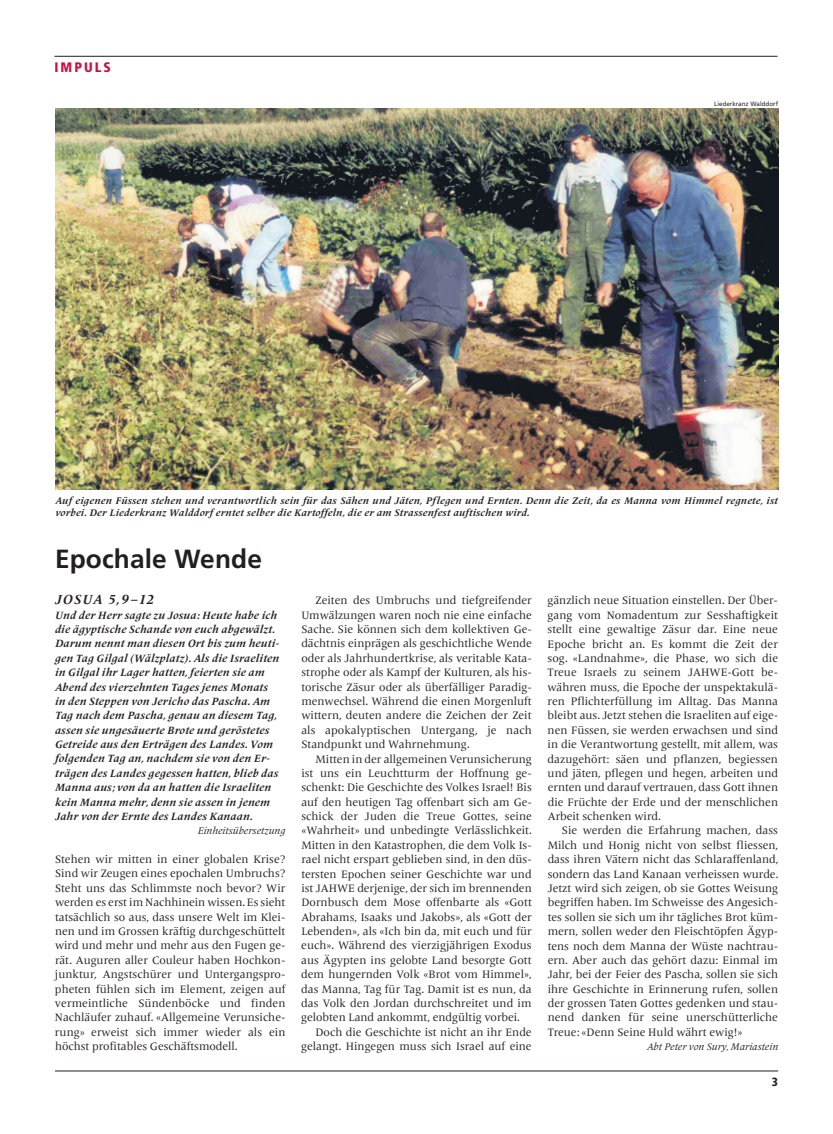
<style>
.page{position:relative;width:833px;height:1134px;background:#fff}
.page>*{position:absolute;margin:0;border:0;box-sizing:border-box;transform-origin:0 0}
.t1{font:700 26.25px "Frutiger";letter-spacing:.005em;color:#231f20}
.t2{font:italic 700 13.75px "Frutiger Serif LT Pro";letter-spacing:.1em;color:#231f20}
.t3{font:900 condensed 13.75px "Frutiger";letter-spacing:.15em;color:#cd0c44}
.t4{font:900 condensed 11.88px "Frutiger";color:#231f20}
.t5{font:11.25px/14.4px "Frutiger Serif LT Pro";color:#231f20;text-align:justify}
.t6{font:italic 700 11px/14.4px "Frutiger Serif LT Pro";letter-spacing:.02em;color:#231f20}
.t7{font:italic 700 10px/12.5px "Frutiger Serif LT Pro";letter-spacing:.025em;color:#231f20}
.t8{font:italic 10px "Frutiger Serif LT Pro";color:#231f20}
.t9{font:6.25px "Frutiger";color:#231f20}
</style>
<div class="page">
<hr style="left:55px;top:1071px;width:723px;height:1px;background:#231f20">
<hr style="left:54px;top:56px;width:723px;height:1px;background:#231f20">
<img style="left:55px;top:108px;width:723px;height:381px">
<p class="t3" style="left:54px;top:59px;width:58px">IMPULS</p>
<p class="t9" style="left:714px;top:100px;width:65px">Liederkranz Walddorf</p>
<p class="t7" style="left:55px;top:494px;width:724px">Auf eigenen Füssen stehen und verantwortlich sein für das Sähen und Jäten, Pflegen und Ernten. Denn die Zeit, da es Manna vom Himmel regnete, ist vorbei. Der Liederkranz Walddorf erntet selber die Kartoffeln, die er am Strassenfest auftischen wird.</p>
<h1 class="t1" style="left:55px;top:544px;width:208px">Epochale Wende</h1>
<p class="t2" style="left:55px;top:591px;width:100px">JOSUA 5,9–12</p>
<p class="t6" style="left:55px;top:608px;width:226px">Und der Herr sagte zu Josua: Heute habe ich die ägyptische Schande von euch abgewälzt.<br>Darum nennt man diesen Ort bis zum heuti&shy;gen Tag Gilgal (Wälzplatz). Als die Israeliten in Gilgal ihr Lager hatten, feierten sie am Abend des vierzehnten Tages jenes Monats in den Steppen von Jericho das Pascha. Am Tag nach dem Pascha, genau an diesem Tag, assen sie ungesäuerte Brote und geröstetes Getreide aus den Erträgen des Landes. Vom folgenden Tag an, nachdem sie von den Er&shy;trägen des Landes gegessen hatten, blieb das Manna aus; von da an hatten die Israeliten kein Manna mehr, denn sie assen in jenem Jahr von der Ernte des Landes Kanaan.</p>
<p class="t8" style="left:198px;top:825px;width:89px">Einheitsübersetzung</p>
<p class="t5" style="left:55px;top:852px;width:232px">Stehen wir mitten in einer globalen Krise?<br>Sind wir Zeugen eines epochalen Umbruchs?<br>Steht uns das Schlimmste noch bevor? Wir werden es erst im Nachhinein wissen. Es sieht tatsächlich so aus, dass unsere Welt im Klei&shy;nen und im Grossen kräftig durchgeschüttelt wird und mehr und mehr aus den Fugen ge&shy;rät. Auguren aller Couleur haben Hochkon&shy;junktur, Angstschürer und Untergangspro&shy;pheten fühlen sich im Element, zeigen auf vermeintliche Sündenböcke und finden Nachläufer zuhauf. «Allgemeine Verunsiche&shy;rung» erweist sich immer wieder als ein höchst profitables Geschäftsmodell.</p>
<p class="t5" style="left:301px;top:593px;width:232px;text-indent:14px">Zeiten des Umbruchs und tiefgreifender Umwälzungen waren noch nie eine einfache Sache. Sie können sich dem kollektiven Ge&shy;dächtnis einprägen als geschichtliche Wende oder als Jahrhundertkrise, als veritable Kata&shy;strophe oder als Kampf der Kulturen, als his&shy;torische Zäsur oder als überfälliger Paradig&shy;menwechsel. Während die einen Morgenluft wittern, deuten andere die Zeichen der Zeit als apokalyptischen Untergang, je nach Standpunkt und Wahrnehmung.</p>
<p class="t5" style="left:301px;top:752px;width:232px;text-indent:14px">Mitten in der allgemeinen Verunsicherung ist uns ein Leuchtturm der Hoffnung ge&shy;schenkt: Die Geschichte des Volkes Israel! Bis auf den heutigen Tag offenbart sich am Ge&shy;schick der Juden die Treue Gottes, seine «Wahrheit» und unbedingte Verlässlichkeit.<br>Mitten in den Katastrophen, die dem Volk Is&shy;rael nicht erspart geblieben sind, in den düs&shy;tersten Epochen seiner Geschichte war und ist JAHWE derjenige, der sich im brennenden Dornbusch dem Mose offenbarte als «Gott Abrahams, Isaaks und Jakobs», als «Gott der Lebenden», als «Ich bin da, mit euch und für euch». Während des vierzigjährigen Exodus aus Ägypten ins gelobte Land besorgte Gott dem hungernden Volk «Brot vom Himmel», das Manna, Tag für Tag. Damit ist es nun, da das Volk den Jordan durchschreitet und im gelobten Land ankommt, endgültig vorbei.</p>
<p class="t5" style="left:301px;top:1025px;width:232px;text-align:right">Doch die Geschichte ist nicht an ihr Ende gelangt. Hingegen muss sich Israel auf eine</p>
<p class="t5" style="left:547px;top:594px;width:232px">gänzlich neue Situation einstellen. Der Über&shy;gang vom Nomadentum zur Sesshaftigkeit stellt eine gewaltige Zäsur dar. Eine neue Epoche bricht an. Es kommt die Zeit der sog. «Landnahme», die Phase, wo sich die Treue Israels zu seinem JAHWE-Gott be&shy;währen muss, die Epoche der unspektakulä&shy;ren Pflichterfüllung im Alltag. Das Manna bleibt aus. Jetzt stehen die Israeliten auf eige&shy;nen Füssen, sie werden erwachsen und sind in die Verantwortung gestellt, mit allem, was dazugehört: säen und pflanzen, begiessen und jäten, pflegen und hegen, arbeiten und ernten und darauf vertrauen, dass Gott ihnen die Früchte der Erde und der menschlichen Arbeit schenken wird.</p>
<p class="t5" style="left:548px;top:824px;width:232px;text-indent:14px">Sie werden die Erfahrung machen, dass Milch und Honig nicht von selbst fliessen, dass ihren Vätern nicht das Schlaraffenland, sondern das Land Kanaan verheissen wurde.<br>Jetzt wird sich zeigen, ob sie Gottes Weisung begriffen haben. Im Schweisse des Angesich&shy;tes sollen sie sich um ihr tägliches Brot küm&shy;mern, sollen weder den Fleischtöpfen Ägyp&shy;tens noch dem Manna der Wüste nachtrau&shy;ern. Aber auch das gehört dazu: Einmal im Jahr, bei der Feier des Pascha, sollen sie sich ihre Geschichte in Erinnerung rufen, sollen der grossen Taten Gottes gedenken und stau&shy;nend danken für seine unerschütterliche Treue: «Denn Seine Huld währt ewig!»</p>
<p class="t8" style="left:647px;top:1041px;width:133px">Abt Peter von Sury, Mariastein</p>
<p class="t4" style="left:772px;top:1075px;width:8px">3</p>
</div>
